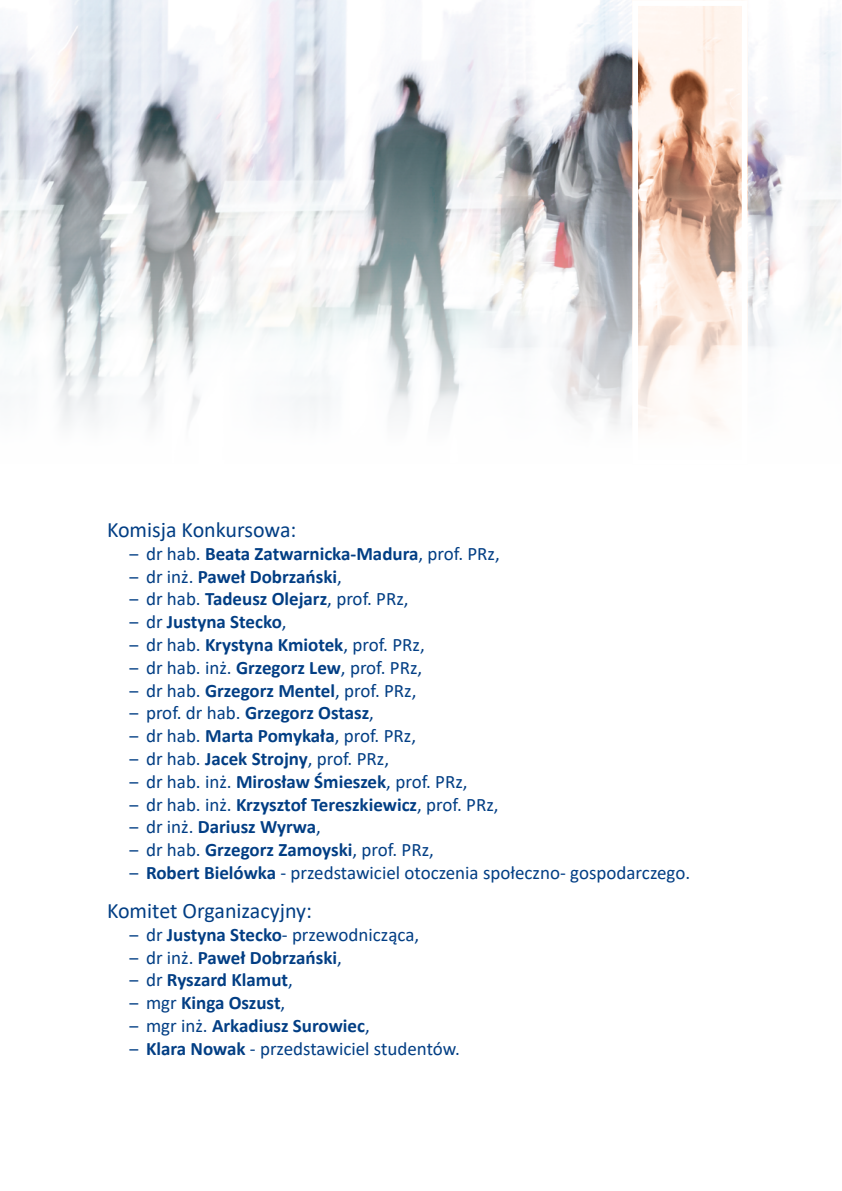
<style>
.page{position:relative;width:842px;height:1191px;background:#fff}
.page>*{position:absolute;margin:0;border:0;box-sizing:border-box;transform-origin:0 0}
.t1{font:22px "Calibri";color:#023e84}
.t2{font:19px "Calibri";color:#023e84}
.t3{font:700 19px "Calibri";color:#023e84}
.s1{font-weight:400}
.s2{font-weight:700}
</style>
<div class="page">
<img style="left:0;top:0;width:841px;height:426px">
<svg style="left:632px;top:0;width:115px;height:428px"></svg>
<p class="t1" style="left:107px;top:514px;width:191px">Komisja Konkursowa:</p>
<p class="t3" style="left:129px;top:540px;width:372px"><span class="s1">‒ dr hab.</span> Beata Zatwarnicka-Madura<span class="s1">, prof. PRz,</span></p>
<p class="t3" style="left:129px;top:563px;width:214px"><span class="s1">‒ dr inż.</span> Paweł Dobrzański<span class="s1">,</span></p>
<p class="t2" style="left:129px;top:586px;width:281px">‒ dr hab. <span class="s2">Tadeusz Olejarz</span>, prof. PRz,</p>
<p class="t3" style="left:129px;top:608px;width:159px"><span class="s1">‒ dr</span> Justyna Stecko<span class="s1">,</span></p>
<p class="t2" style="left:129px;top:631px;width:297px">‒ dr hab. <span class="s2">Krystyna Kmiotek</span>, prof. PRz,</p>
<p class="t2" style="left:129px;top:654px;width:295px">‒ dr hab. inż. <span class="s2">Grzegorz Lew</span>, prof. PRz,</p>
<p class="t2" style="left:129px;top:677px;width:289px">‒ dr hab. <span class="s2">Grzegorz Mentel</span>, prof. PRz,</p>
<p class="t3" style="left:129px;top:699px;width:247px"><span class="s1">‒ prof. dr hab.</span> Grzegorz Ostasz<span class="s1">,</span></p>
<p class="t2" style="left:129px;top:722px;width:289px">‒ dr hab. <span class="s2">Marta Pomykała</span>, prof. PRz,</p>
<p class="t2" style="left:129px;top:745px;width:262px">‒ dr hab. <span class="s2">Jacek Strojny</span>, prof. PRz,</p>
<p class="t2" style="left:129px;top:768px;width:340px">‒ dr hab. inż. <span class="s2">Mirosław Śmieszek</span>, prof. PRz,</p>
<p class="t3" style="left:129px;top:791px;width:371px"><span class="s1">‒ dr hab. inż.</span> Krzysztof Tereszkiewicz<span class="s1">, prof. PRz,</span></p>
<p class="t3" style="left:129px;top:813px;width:193px"><span class="s1">‒ dr inż.</span> Dariusz Wyrwa<span class="s1">,</span></p>
<p class="t2" style="left:129px;top:836px;width:306px">‒ dr hab. <span class="s2">Grzegorz Zamoyski</span>, prof. PRz,</p>
<p class="t2" style="left:129px;top:859px;width:563px">‒ <span class="s2">Robert Bielówka</span> - przedstawiciel otoczenia społeczno- gospodarczego.</p>
<p class="t1" style="left:107px;top:895px;width:206px">Komitet Organizacyjny:</p>
<p class="t2" style="left:129px;top:921px;width:292px">‒ dr <span class="s2">Justyna Stecko</span>- przewodnicząca,</p>
<p class="t3" style="left:129px;top:944px;width:214px"><span class="s1">‒ dr inż.</span> Paweł Dobrzański<span class="s1">,</span></p>
<p class="t3" style="left:129px;top:966px;width:165px"><span class="s1">‒ dr</span> Ryszard Klamut<span class="s1">,</span></p>
<p class="t3" style="left:129px;top:989px;width:158px"><span class="s1">‒ mgr</span> Kinga Oszust<span class="s1">,</span></p>
<p class="t3" style="left:129px;top:1012px;width:242px"><span class="s1">‒ mgr inż.</span> Arkadiusz Surowiec<span class="s1">,</span></p>
<p class="t2" style="left:129px;top:1035px;width:332px">‒ <span class="s2">Klara Nowak</span> - przedstawiciel studentów.</p>
</div>
